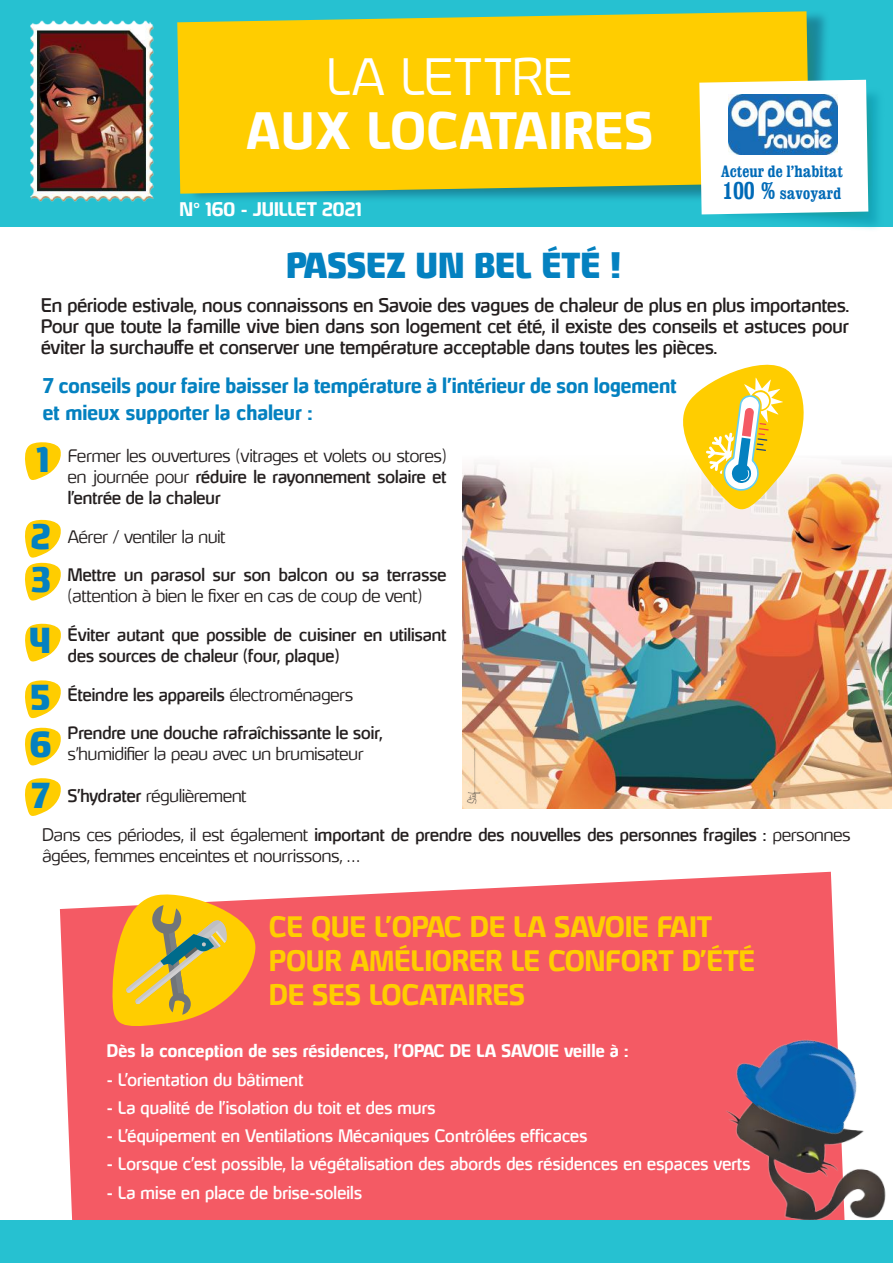
<style>
.page{position:relative;width:893px;height:1263px;background:#fff}
.page>*{position:absolute;margin:0;border:0;box-sizing:border-box;transform-origin:0 0}
.t1{font:700 48px "Hybrea Rg";letter-spacing:.03em;color:#fff}
.t2{font:48px "Hybrea Lt";letter-spacing:.03em;color:#fff}
.t3{font:33px/42.9px "Hybrea Ub";color:#0481c0}
.t4{font:700 27px/34.2px "Hybrea Rg";letter-spacing:.01em;color:#ffcd00}
.t5{font:700 19.5px/27px "Hybrea Rg";color:#0481c0}
.t6{font:18px/21px "Hybrea Rg";color:#241f1f;text-align:justify}
.t7{font:700 18px "Hybrea Rg";color:#fff}
.t8{font:700 condensed 16.65px/16.4px "Clarendon";color:#006ab7}
.t9{font:16.5px/21px "Hybrea Rg";color:#241f1f}
.t10{font:16.5px "Hybrea Rg";letter-spacing:.01em;color:#fff}
.t11{font:16.5px "Hybrea Lt";color:#241f1f}
.t12{font:700 16.5px "Hybrea Rg";letter-spacing:.01em;color:#fff}
.s1{font-size:24.6px}
.s2{font-family:"Hybrea Lt"}
.s3{font-family:"Hybrea Rg"}
</style>
<div class="page">
<div style="left:0;top:0;width:893px;height:227px;background:#26c1d1"></div>
<img style="left:30px;top:20px;width:124px;height:182px">
<div style="left:60px;top:872px;width:776px;height:348px;background:#f45a64"></div>
<div style="left:188px;top:10px;width:642px;height:193px;background:#65738f;opacity:.75"></div>
<svg style="left:177px;top:11px;width:632px;height:183px;fill:#ffcd00"></svg>
<div style="left:717px;top:86px;width:168px;height:146px;background:#26c1d1;opacity:.75"></div>
<svg style="left:699px;top:80px;width:175px;height:142px"></svg>
<img style="left:462px;top:460px;width:429px;height:349px">
<img style="left:462px;top:735px;width:35px;height:74px">
<svg style="left:663px;top:364px;width:148px;height:150px"></svg>
<svg style="left:25px;top:442px;width:36px;height:38px"></svg>
<svg style="left:25px;top:519px;width:36px;height:82px"></svg>
<svg style="left:25px;top:623px;width:36px;height:39px"></svg>
<svg style="left:25px;top:680px;width:36px;height:39px"></svg>
<svg style="left:25px;top:727px;width:36px;height:39px"></svg>
<svg style="left:25px;top:778px;width:36px;height:38px"></svg>
<svg style="left:110px;top:890px;width:148px;height:138px"></svg>
<img style="left:715px;top:1047px;width:171px;height:173px">
<div style="left:0;top:1220px;width:893px;height:43px;background:#26c1d1"></div>
<img style="left:726px;top:1002px;width:160px;height:162px">
<h1 class="t2" style="left:327px;top:48px;width:247px">LA LETTRE</h1>
<h1 class="t1" style="left:247px;top:102px;width:408px">AUX LOCATAIRES</h1>
<p class="t7" style="left:180px;top:199px;width:184px">N° 160 - JUILLET 2021</p>
<h2 class="t3" style="left:286px;top:244px;width:337px">PASSEZ UN BEL ÉTÉ !</h2>
<p class="t8" style="left:721px;top:163px;width:123px">Acteur de l’habitat<br><span class="s1">100 %</span> savoyard</p>
<p class="t6" style="left:41px;top:295px;width:809px">En période estivale, nous connaissons en Savoie des vagues de chaleur de plus en plus importantes.<br>Pour que toute la famille vive bien dans son logement cet été, il existe des conseils et astuces pour éviter la surchauffe et conserver une température acceptable dans toutes les pièces.</p>
<p class="t5" style="left:43px;top:372px;width:635px">7 conseils pour faire baisser la température à l’intérieur de son logement et mieux supporter la chaleur :</p>
<h2 class="t3" style="left:36px;top:438px;width:14px">1</h2>
<p class="t11" style="left:68px;top:446px;width:380px">Fermer les ouvertures (vitrages et volets ou stores)</p>
<p class="t9" style="left:68px;top:467px;width:380px"><span class="s2">en journée pour</span> réduire le rayonnement solaire et l’entrée de la chaleur</p>
<p class="t11" style="left:68px;top:527px;width:159px">Aérer / ventiler la nuit</p>
<p class="t9" style="left:68px;top:565px;width:380px">Mettre un parasol sur son balcon ou sa terrasse</p>
<p class="t11" style="left:68px;top:586px;width:356px">(attention à bien le fixer en cas de coup de vent)</p>
<p class="t9" style="left:68px;top:624px;width:380px">Éviter autant que possible de cuisiner en utilisant des sources de chaleur (four, plaque)</p>
<p class="t9" style="left:68px;top:684px;width:287px">Éteindre les appareils <span class="s2">électroménagers</span></p>
<p class="t9" style="left:68px;top:722px;width:316px">Prendre une douche rafraîchissante le soir,</p>
<p class="t11" style="left:68px;top:744px;width:297px">s’humidifier la peau avec un brumisateur</p>
<p class="t11" style="left:68px;top:785px;width:180px"><span class="s3">S’hydrater</span> régulièrement</p>
<h2 class="t3" style="left:31px;top:515px;width:22px">2<br>3</h2>
<h2 class="t3" style="left:29px;top:612px;width:24px;line-height:56.7px">4<br>5</h2>
<h2 class="t3" style="left:30px;top:719px;width:23px;line-height:50.6px">6<br>7</h2>
<p class="t9" style="left:43px;top:824px;width:809px"><span class="s2">Dans ces périodes, il est également</span> important de prendre des nouvelles des personnes fragiles : <span class="s2">personnes</span></p>
<p class="t11" style="left:43px;top:846px;width:318px">âgées, femmes enceintes et nourrissons, …</p>
<h3 class="t4" style="left:269px;top:909px;width:488px">CE QUE L’OPAC DE LA SAVOIE FAIT<br>POUR AMÉLIORER LE CONFORT D’ÉTÉ<br>DE SES LOCATAIRES</h3>
<p class="t12" style="left:107px;top:1041px;width:523px">Dès la conception de ses résidences, l’OPAC DE LA SAVOIE veille à :</p>
<p class="t10" style="left:107px;top:1069px;width:198px">- L’orientation du bâtiment</p>
<p class="t10" style="left:107px;top:1098px;width:330px">- La qualité de l’isolation du toit et des murs</p>
<p class="t10" style="left:107px;top:1126px;width:482px">- L’équipement en Ventilations Mécaniques Contrôlées efficaces</p>
<p class="t10" style="left:107px;top:1154px;width:645px">- Lorsque c’est possible, la végétalisation des abords des résidences en espaces verts</p>
<p class="t10" style="left:107px;top:1182px;width:257px">- La mise en place de brise-soleils</p>
</div>
